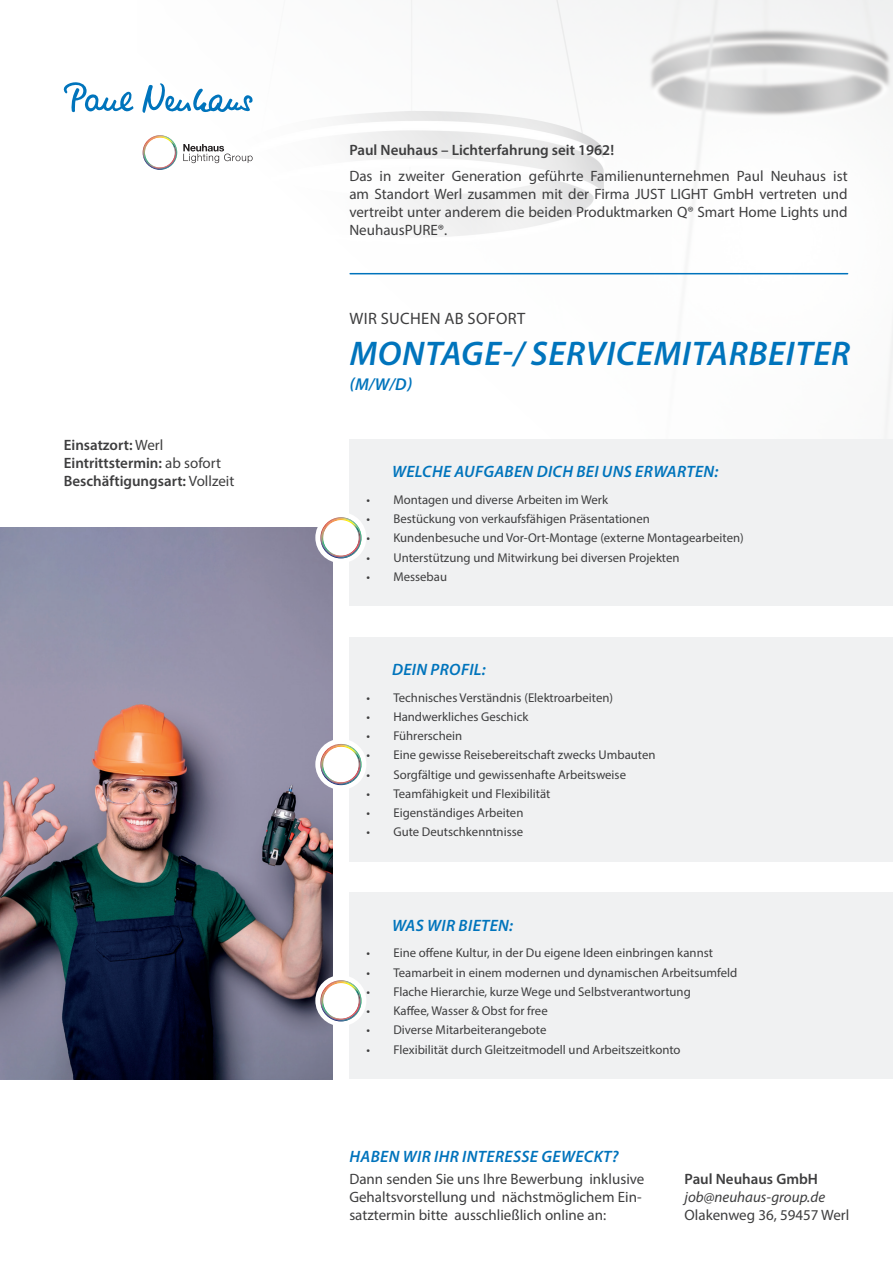
<style>
.page{position:relative;width:893px;height:1263px;background:#fff}
.page>*{position:absolute;margin:0;border:0;box-sizing:border-box;transform-origin:0 0}
.t1{font:italic 600 34.35px "Myriad Pro";letter-spacing:.02em;color:#0074bc}
.t2{font:italic 600 17.1px "Myriad Pro";color:#0074bc}
.t3{font:italic 600 16.5px "Myriad Pro";letter-spacing:.02em;color:#0074bc}
.t4{font:italic 600 16.5px "Myriad Pro";letter-spacing:.02em;color:#0073bc}
.t5{font:16.5px "Myriad Pro";letter-spacing:.02em;color:#3e3e3f}
.t6{font:15px/18px "Myriad Pro";color:#3e3e3f}
.t7{font:600 15px/18px "Myriad Pro";color:#3e3e3f}
.t8{font:italic 15px "Myriad Pro";color:#3e3e3f}
.t9{font:12.75px "Myriad Pro";color:#3e3e3f}
.s1{font-weight:400}
</style>
<div class="page">
<img style="left:142px;top:0;width:751px;height:439px">
<div style="left:349px;top:439px;width:544px;height:167px;background:#f0f1f2"></div>
<div style="left:349px;top:893px;width:544px;height:186px;background:#f0f1f2"></div>
<div style="left:349px;top:637px;width:544px;height:225px;background:#f0f1f2"></div>
<img style="left:0;top:528px;width:332px;height:551px">
<hr style="left:350px;top:273px;width:498px;height:1px;background:#0073bc">
<img style="left:143px;top:169px;width:34px;height:1px">
<img style="left:143px;top:135px;width:34px;height:1px">
<svg style="left:143px;top:136px;width:34px;height:33px"></svg>
<img style="left:145px;top:140px;width:30px;height:28px">
<svg style="left:183px;top:144px;width:70px;height:19px"></svg>
<svg style="left:63px;top:81px;width:190px;height:33px"></svg>
<div style="left:315px;top:975px;width:51px;height:51px;background:#fff;border-radius:50%"></div>
<img style="left:320px;top:980px;width:37px;height:41px">
<img style="left:321px;top:980px;width:36px;height:1px">
<svg style="left:321px;top:981px;width:41px;height:39px"></svg>
<img style="left:323px;top:986px;width:36px;height:33px">
<div style="left:315px;top:739px;width:51px;height:51px;background:#fff;border-radius:50%"></div>
<img style="left:320px;top:744px;width:28px;height:41px">
<img style="left:321px;top:744px;width:36px;height:1px">
<svg style="left:321px;top:745px;width:41px;height:39px"></svg>
<img style="left:323px;top:750px;width:36px;height:33px">
<div style="left:315px;top:512px;width:51px;height:51px;background:#fff;border-radius:50%"></div>
<img style="left:320px;top:517px;width:26px;height:41px">
<svg style="left:321px;top:518px;width:41px;height:40px"></svg>
<img style="left:323px;top:524px;width:36px;height:32px">
<p class="t7" style="left:64px;top:436px;width:172px">Einsatzort: <span class="s1">Werl<br></span>Eintrittstermin: <span class="s1">ab sofort<br></span>Beschäftigungsart: <span class="s1">Vollzeit</span></p>
<p class="t7" style="left:349px;top:140px;width:266px">Paul Neuhaus – Lichterfahrung seit 1962!</p>
<p class="t6" style="left:349px;top:167px;width:500px;text-align:justify">Das in zweiter Generation geführte Familienunternehmen Paul Neuhaus ist am Standort Werl zusammen mit der Firma JUST LIGHT GmbH vertreten und vertreibt unter anderem die beiden Produktmarken Q® Smart Home Lights und NeuhausPURE®.</p>
<p class="t5" style="left:350px;top:308px;width:177px">WIR SUCHEN AB SOFORT</p>
<h1 class="t1" style="left:350px;top:331px;width:502px">MONTAGE-/ SERVICEMITARBEITER</h1>
<h2 class="t2" style="left:350px;top:373px;width:64px">(M/W/D)</h2>
<p class="t3" style="left:392px;top:461px;width:328px">WELCHE AUFGABEN DICH BEI UNS ERWARTEN:</p>
<p class="t9" style="left:366px;top:492px;width:243px">• Montagen und diverse Arbeiten im Werk</p>
<p class="t9" style="left:366px;top:511px;width:285px">• Bestückung von verkaufsfähigen Präsentationen</p>
<p class="t9" style="left:366px;top:530px;width:379px">• Kundenbesuche und Vor-Ort-Montage (externe Montagearbeiten)</p>
<p class="t9" style="left:366px;top:549px;width:315px">• Unterstützung und Mitwirkung bei diversen Projekten</p>
<p class="t9" style="left:366px;top:569px;width:82px">• Messebau</p>
<p class="t3" style="left:392px;top:659px;width:95px">DEIN PROFIL:</p>
<p class="t9" style="left:366px;top:689px;width:248px">• Technisches Verständnis (Elektroarbeiten)</p>
<p class="t9" style="left:366px;top:709px;width:163px">• Handwerkliches Geschick</p>
<p class="t9" style="left:366px;top:728px;width:97px">• Führerschein</p>
<p class="t9" style="left:366px;top:747px;width:291px">• Eine gewisse Reisebereitschaft zwecks Umbauten</p>
<p class="t9" style="left:366px;top:766px;width:261px">• Sorgfältige und gewissenhafte Arbeitsweise</p>
<p class="t9" style="left:366px;top:786px;width:185px">• Teamfähigkeit und Flexibilität</p>
<p class="t9" style="left:366px;top:805px;width:159px">• Eigenständiges Arbeiten</p>
<p class="t9" style="left:366px;top:824px;width:158px">• Gute Deutschkenntnisse</p>
<p class="t3" style="left:392px;top:915px;width:123px">WAS WIR BIETEN:</p>
<p class="t9" style="left:366px;top:945px;width:348px">• Eine offene Kultur, in der Du eigene Ideen einbringen kannst</p>
<p class="t9" style="left:366px;top:964px;width:372px">• Teamarbeit in einem modernen und dynamischen Arbeitsumfeld</p>
<p class="t9" style="left:366px;top:984px;width:326px">• Flache Hierarchie, kurze Wege und Selbstverantwortung</p>
<p class="t9" style="left:366px;top:1003px;width:183px">• Kaffee, Wasser &amp; Obst for free</p>
<p class="t9" style="left:366px;top:1022px;width:181px">• Diverse Mitarbeiterangebote</p>
<p class="t9" style="left:366px;top:1041px;width:316px">• Flexibilität durch Gleitzeitmodell und Arbeitszeitkonto</p>
<p class="t4" style="left:350px;top:1146px;width:270px">HABEN WIR IHR INTERESSE GEWECKT?</p>
<p class="t6" style="left:349px;top:1170px;width:297px">Dann senden Sie uns Ihre Bewerbung inklusive<br>Gehaltsvorstellung und nächstmöglichem Ein&shy;satztermin bitte ausschließlich online an:</p>
<p class="t7" style="left:685px;top:1170px;width:135px">Paul Neuhaus GmbH</p>
<p class="t8" style="left:685px;top:1188px;width:142px">job@neuhaus-group.de</p>
<p class="t6" style="left:685px;top:1206px;width:166px">Olakenweg 36, 59457 Werl</p>
</div>
